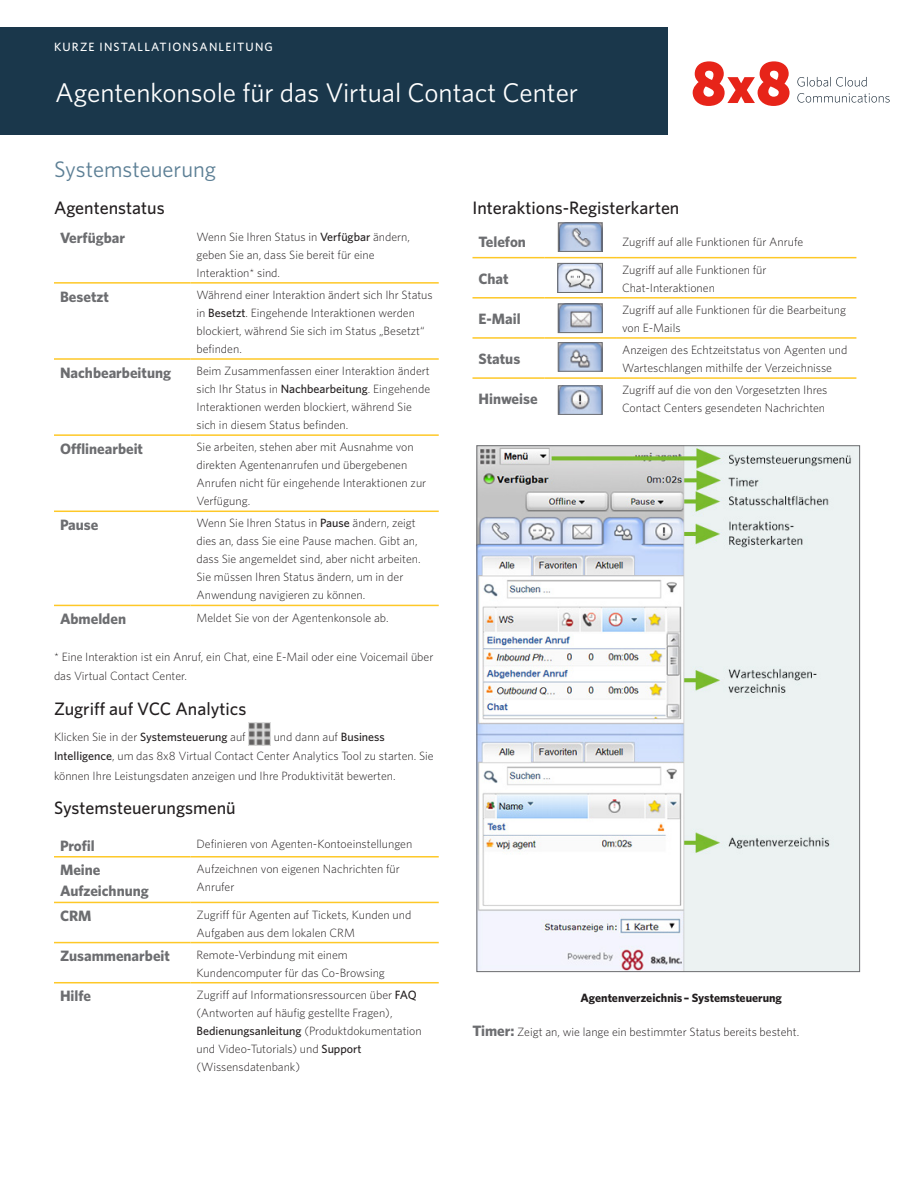
<style>
.page{position:relative;width:918px;height:1188px;background:#fff}
.page>*{position:absolute;margin:0;border:0;box-sizing:border-box;transform-origin:0 0}
.Title_White{font:27px "Whitney";color:#fff}
.t1{font:22.5px "Whitney";color:#5c7f95}
.Head2{font:500 18px "Whitney";color:#231f20}
.Head3{font:700 15px/21px "Whitney";color:#6c6d70}
.Body9_Table{font:300 12px/18px "Whitney";color:#231f20}
.Body9{font:300 12px/19.5px "Whitney";color:#231f20}
.Body9-2{font:700 12px "Whitney";color:#231f20}
.Document_Type_8_Gray{font:500 12px "Whitney";letter-spacing:.1em;color:#fff}
.s1{font-weight:500}
.s2{font-weight:700;font-size:15px;color:#6c6d70}
</style>
<div class="page">
<hr style="left:54px;top:282px;width:136px;height:2px;background:#fec827">
<hr style="left:190px;top:282px;width:249px;height:2px;background:#fec827">
<hr style="left:54px;top:358px;width:136px;height:2px;background:#fec827">
<hr style="left:190px;top:358px;width:249px;height:2px;background:#fec827">
<hr style="left:54px;top:434px;width:136px;height:2px;background:#fec827">
<hr style="left:190px;top:434px;width:249px;height:2px;background:#fec827">
<hr style="left:54px;top:511px;width:136px;height:1px;background:#fec827">
<hr style="left:190px;top:511px;width:249px;height:1px;background:#fec827">
<hr style="left:54px;top:605px;width:136px;height:1px;background:#fec827">
<hr style="left:190px;top:605px;width:249px;height:1px;background:#fec827">
<img style="left:248px;top:723px;width:23px;height:22px">
<hr style="left:54px;top:856px;width:136px;height:2px;background:#fec827">
<hr style="left:190px;top:856px;width:249px;height:2px;background:#fec827">
<hr style="left:54px;top:902px;width:136px;height:1px;background:#fec827">
<hr style="left:190px;top:902px;width:249px;height:1px;background:#fec827">
<hr style="left:54px;top:942px;width:136px;height:1px;background:#fec827">
<hr style="left:190px;top:942px;width:249px;height:1px;background:#fec827">
<hr style="left:54px;top:982px;width:136px;height:1px;background:#fec827">
<hr style="left:190px;top:982px;width:249px;height:1px;background:#fec827">
<hr style="left:472px;top:257px;width:72px;height:1px;background:#fec827">
<hr style="left:544px;top:257px;width:72px;height:1px;background:#fec827">
<hr style="left:616px;top:257px;width:240px;height:1px;background:#fec827">
<hr style="left:472px;top:297px;width:72px;height:2px;background:#fec827">
<hr style="left:544px;top:297px;width:72px;height:2px;background:#fec827">
<hr style="left:616px;top:297px;width:240px;height:2px;background:#fec827">
<hr style="left:472px;top:337px;width:72px;height:2px;background:#fec827">
<hr style="left:544px;top:337px;width:72px;height:2px;background:#fec827">
<hr style="left:616px;top:337px;width:240px;height:2px;background:#fec827">
<hr style="left:472px;top:377px;width:72px;height:2px;background:#fec827">
<hr style="left:544px;top:377px;width:72px;height:2px;background:#fec827">
<hr style="left:616px;top:377px;width:240px;height:2px;background:#fec827">
<img style="left:560px;top:225px;width:40px;height:25px">
<div style="left:558px;top:223px;width:44px;height:29px;border:1px solid #6c6d70"></div>
<img style="left:560px;top:265px;width:41px;height:26px">
<div style="left:558px;top:263px;width:45px;height:30px;border:1px solid #6c6d70"></div>
<img style="left:560px;top:306px;width:40px;height:25px">
<div style="left:558px;top:304px;width:44px;height:29px;border:1px solid #6c6d70"></div>
<img style="left:560px;top:344px;width:40px;height:26px">
<div style="left:558px;top:342px;width:44px;height:30px;border:1px solid #6c6d70"></div>
<img style="left:560px;top:388px;width:40px;height:25px">
<div style="left:558px;top:386px;width:44px;height:29px;border:1px solid #6c6d70"></div>
<img style="left:478px;top:447px;width:380px;height:523px">
<div style="left:0;top:28px;width:668px;height:107px;background:#1a374b"></div>
<svg style="left:693px;top:61px;width:97px;height:45px"></svg>
<svg style="left:797px;top:77px;width:70px;height:10px"></svg>
<svg style="left:797px;top:93px;width:93px;height:10px"></svg>
<p class="Document_Type_8_Gray" style="left:54px;top:39px;width:221px">KURZE INSTALLATIONSANLEITUNG</p>
<p class="Title_White" style="left:55px;top:75px;width:525px">Agentenkonsole für das Virtual Contact Center</p>
<h1 class="t1" style="left:54px;top:154px;width:164px">Systemsteuerung</h1>
<p class="Head2" style="left:54px;top:196px;width:112px">Agentenstatus</p>
<p class="Head3" style="left:60px;top:227px;width:67px">Verfügbar</p>
<p class="Body9_Table" style="left:196px;top:227px;width:215px">Wenn Sie Ihren Status in <span class="s1">Verfügbar</span> ändern, geben Sie an, dass Sie bereit für eine<br>Interaktion* sind.</p>
<p class="Head3" style="left:60px;top:285px;width:50px">Besetzt</p>
<p class="Body9_Table" style="left:196px;top:285px;width:238px">Während einer Interaktion ändert sich Ihr Status in <span class="s1">Besetzt</span>. Eingehende Interaktionen werden blockiert, während Sie sich im Status „Besetzt“ befinden.</p>
<p class="Head3" style="left:60px;top:362px;width:113px">Nachbearbeitung</p>
<p class="Body9_Table" style="left:196px;top:362px;width:235px">Beim Zusammenfassen einer Interaktion ändert sich Ihr Status in <span class="s1">Nachbearbeitung</span>. Eingehende Interaktionen werden blockiert, während Sie sich in diesem Status befinden.</p>
<p class="Head3" style="left:60px;top:438px;width:85px">Offlinearbeit</p>
<p class="Body9_Table" style="left:196px;top:438px;width:231px">Sie arbeiten, stehen aber mit Ausnahme von direkten Agentenanrufen und übergebenen Anrufen nicht für eingehende Interaktionen zur Verfügung.</p>
<p class="Head3" style="left:60px;top:514px;width:40px">Pause</p>
<p class="Body9_Table" style="left:196px;top:514px;width:226px">Wenn Sie Ihren Status in <span class="s1">Pause</span> ändern, zeigt dies an, dass Sie eine Pause machen. Gibt an, dass Sie angemeldet sind, aber nicht arbeiten.<br>Sie müssen Ihren Status ändern, um in der Anwendung navigieren zu können.</p>
<p class="Head3" style="left:60px;top:608px;width:68px">Abmelden</p>
<p class="Body9_Table" style="left:196px;top:608px;width:194px">Meldet Sie von der Agentenkonsole ab.</p>
<p class="Body9" style="left:54px;top:646px;width:381px">* Eine Interaktion ist ein Anruf, ein Chat, eine E-Mail oder eine Voicemail über das Virtual Contact Center.</p>
<p class="Head2" style="left:54px;top:696px;width:194px">Zugriff auf VCC Analytics</p>
<p class="Body9" style="left:54px;top:727px;width:193px">Klicken Sie in der <span class="s1">Systemsteuerung</span> auf</p>
<p class="Body9" style="left:54px;top:727px;width:381px;text-indent:220px">und dann auf <span class="s1">Business<br>Intelligence</span>, um das 8x8 Virtual Contact Center Analytics Tool zu starten. Sie können Ihre Leistungsdaten anzeigen und Ihre Produktivität bewerten.</p>
<h2 class="Head2" style="left:54px;top:796px;width:183px">Systemsteuerungsmenü</h2>
<p class="Head3" style="left:60px;top:835px;width:36px">Profil</p>
<p class="Body9_Table" style="left:196px;top:835px;width:217px">Definieren von Agenten-Kontoeinstellungen</p>
<p class="Head3" style="left:60px;top:859px;width:90px">Meine<br>Aufzeichnung</p>
<p class="Body9_Table" style="left:196px;top:859px;width:205px">Aufzeichnen von eigenen Nachrichten für<br>Anrufer</p>
<p class="Head3" style="left:60px;top:905px;width:33px">CRM</p>
<p class="Body9_Table" style="left:196px;top:905px;width:216px">Zugriff für Agenten auf Tickets, Kunden und<br>Aufgaben aus dem lokalen CRM</p>
<p class="Head3" style="left:60px;top:945px;width:111px">Zusammenarbeit</p>
<p class="Body9_Table" style="left:196px;top:945px;width:190px">Remote-Verbindung mit einem<br>Kundencomputer für das Co-Browsing</p>
<p class="Head3" style="left:60px;top:985px;width:33px">Hilfe</p>
<p class="Body9_Table" style="left:196px;top:985px;width:227px">Zugriff auf Informationsressourcen über <span class="s1">FAQ </span>(Antworten auf häufig gestellte Fragen), <span class="s1">Bedienungsanleitung</span> (Produktdokumentation und Video-Tutorials) und <span class="s1">Support </span>(Wissensdatenbank)</p>
<p class="Head2" style="left:472px;top:195px;width:208px">Interaktions-Registerkarten</p>
<p class="Head3" style="left:478px;top:231px;width:49px">Telefon</p>
<p class="Body9_Table" style="left:622px;top:233px;width:183px">Zugriff auf alle Funktionen für Anrufe</p>
<p class="Head3" style="left:478px;top:268px;width:32px">Chat</p>
<p class="Body9_Table" style="left:622px;top:260px;width:146px">Zugriff auf alle Funktionen für<br>Chat-Interaktionen</p>
<p class="Head3" style="left:478px;top:308px;width:44px">E-Mail</p>
<p class="Body9_Table" style="left:622px;top:300px;width:226px">Zugriff auf alle Funktionen für die Bearbeitung von E-Mails</p>
<p class="Head3" style="left:478px;top:348px;width:43px">Status</p>
<p class="Body9_Table" style="left:622px;top:341px;width:227px">Anzeigen des Echtzeitstatus von Agenten und<br>Warteschlangen mithilfe der Verzeichnisse</p>
<p class="Head3" style="left:478px;top:388px;width:61px">Hinweise</p>
<p class="Body9_Table" style="left:622px;top:381px;width:207px">Zugriff auf die von den Vorgesetzten Ihres<br>Contact Centers gesendeten Nachrichten</p>
<p class="Body9-2" style="left:580px;top:989px;width:203px">Agentenverzeichnis – Systemsteuerung</p>
<p class="Body9" style="left:472px;top:1022px;width:328px"><span class="s2">Timer:</span> Zeigt an, wie lange ein bestimmter Status bereits besteht.</p>
</div>
